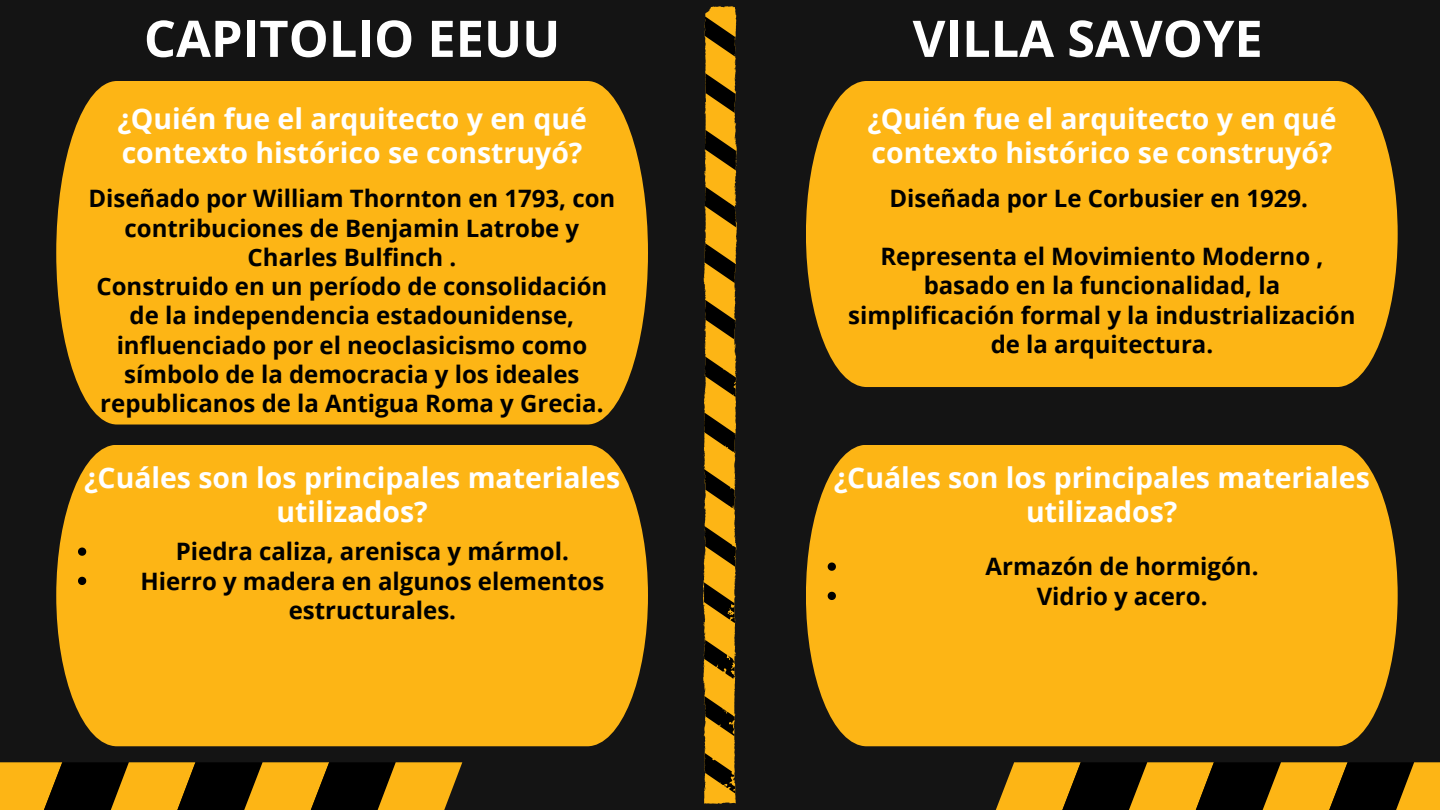
<style>
.page{position:relative;width:1440px;height:810px;background:#141414}
.page>*{position:absolute;margin:0;border:0;box-sizing:border-box;transform-origin:0 0}
.t1{font:700 50.5px "Open Sans";color:#fff}
.t2{font:700 28.4px/34.5px "Open Sans";color:#fff}
.t3{font:700 24px/29.2px "Open Sans";color:#000;text-align:center}
</style>
<div class="page">
<svg style="left:995px;top:762px;width:445px;height:48px;background:#835e0b"></svg>
<svg style="left:703px;top:6px;width:34px;height:798px;background:#976d0e"></svg>
<div style="left:56px;top:81px;width:592px;height:344px;background:#fdb515"></div>
<div style="left:806px;top:81px;width:592px;height:306px;background:#fdb515"></div>
<svg style="left:0;top:762px;width:462px;height:48px;background:#89620b"></svg>
<div style="left:806px;top:445px;width:591px;height:301px;background:#fdb515"></div>
<svg style="left:828px;top:563px;width:8px;height:8px"></svg>
<svg style="left:828px;top:592px;width:8px;height:8px"></svg>
<div style="left:56px;top:445px;width:592px;height:301px;background:#fdb515"></div>
<svg style="left:78px;top:548px;width:8px;height:8px"></svg>
<svg style="left:78px;top:577px;width:8px;height:8px"></svg>
<p class="t1" style="left:144px;top:3px;width:418px">CAPITOLIO EEUU</p>
<h2 class="t1" style="left:913px;top:3px;width:352px">VILLA SAVOYE</h2>
<h1 class="t2" style="left:117px;top:100px;width:471px">¿Quién fue el arquitecto y en qué contexto histórico se construyó?</h1>
<h2 class="t2" style="left:867px;top:100px;width:471px">¿Quién fue el arquitecto y en qué contexto histórico se construyó?</h2>
<h3 class="t3" style="left:889px;top:183px;width:420px">Diseñada por Le Corbusier en 1929.</h3>
<p class="t3" style="left:848px;top:241px;width:509px">Representa el Movimiento Moderno , basado en la funcionalidad, la simplificación formal y la industrialización de la arquitectura.</p>
<h1 class="t3" style="left:88px;top:183px;width:528px">Diseñado por William Thornton en 1793, con contribuciones de Benjamin Latrobe y Charles Bulfinch .<br>Construido en un período de consolidación de la independencia estadounidense, influenciado por el neoclasicismo como símbolo de la democracia y los ideales republicanos de la Antigua Roma y Grecia.</h1>
<h3 class="t2" style="left:84px;top:460px;width:538px;text-align:center">¿Cuáles son los principales materiales utilizados?</h3>
<p class="t2" style="left:834px;top:460px;width:538px;text-align:center">¿Cuáles son los principales materiales utilizados?</p>
<h2 class="t3" style="left:176px;top:536px;width:395px">Piedra caliza, arenisca y mármol.</h2>
<h3 class="t3" style="left:140px;top:566px;width:465px">Hierro y madera en algunos elementos estructurales.</h3>
<p class="t3" style="left:986px;top:551px;width:274px">Armazón de hormigón.</p>
<p class="t3" style="left:1037px;top:581px;width:172px">Vidrio y acero.</p>
</div>
